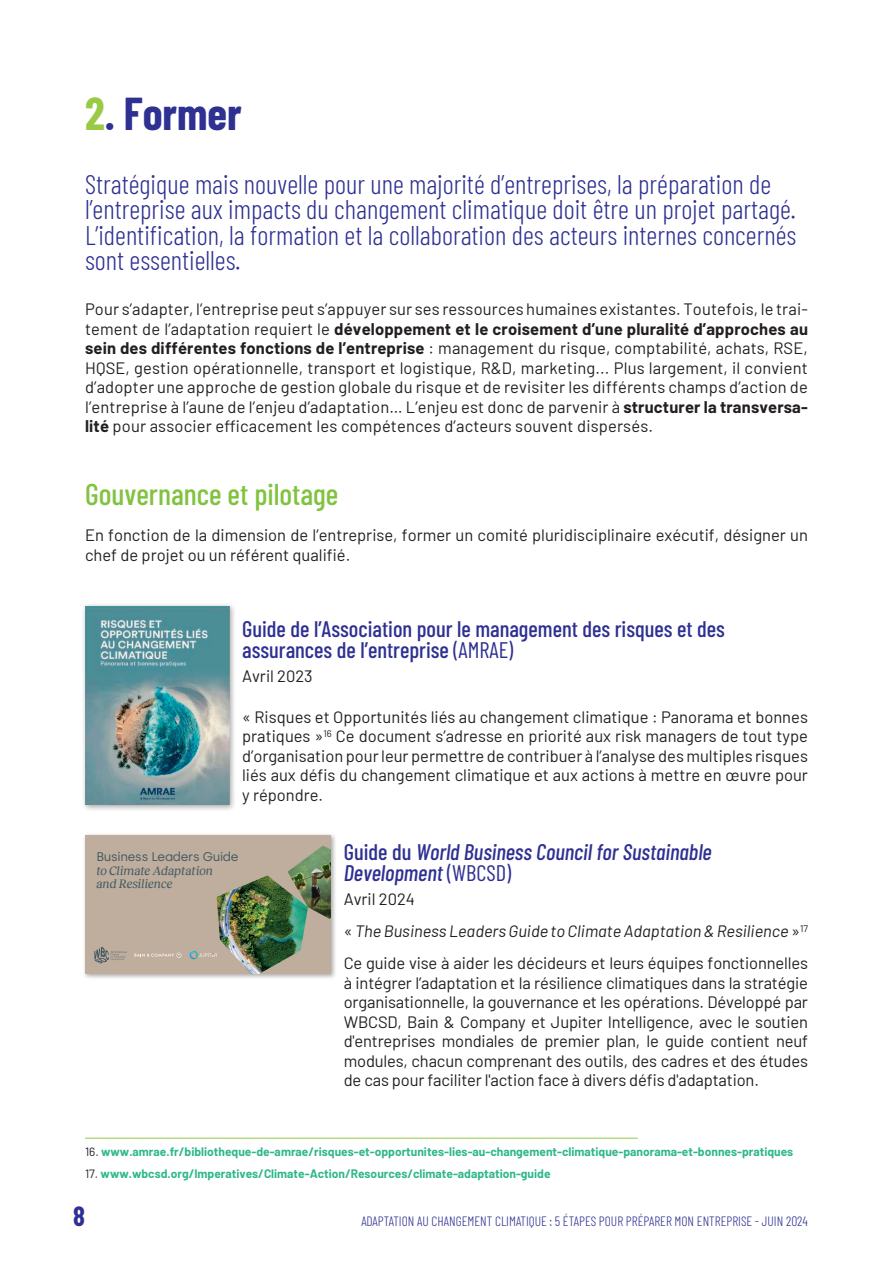
<style>
.page{position:relative;width:893px;height:1263px;background:#fff}
.page>*{position:absolute;margin:0;border:0;box-sizing:border-box;transform-origin:0 0}
.t1{font:700 45px "Barlow Condensed";color:#2e3092}
.t2{font:500 30px "Barlow Condensed";color:#81c340}
.t3{font:300 27px/25.5px "Barlow Condensed";color:#2e3092}
.t4{font:700 27px "Barlow Condensed";color:#2e3092}
.t5{font:500 22.5px/21px "Barlow Condensed";color:#2e3092}
.t6{font:italic 500 22.5px/21px "Barlow Condensed";color:#2e3092}
.t7{font:16.5px/19.5px "Barlow";color:#231f20;text-align:justify}
.t8{font:300 13.5px "Barlow Condensed";color:#2e3092}
.t9{font:italic 12.6px/13.4px "Reckless";letter-spacing:-.005em;color:#415963}
.t10{font:12.6px "Silka";letter-spacing:-.02em;color:#415963}
.t11{font:700 12px "Barlow";color:#2eb78c}
.s1{color:#98ca45}
.s2{font-weight:700}
.s3{font-weight:400}
.s4{font-style:normal}
.s5{font-weight:400;font-style:normal}
.s6{font-style:italic}
.s7{font-weight:400;color:#231f20}
</style>
<div class="page">
<div style="left:81px;top:602px;width:156px;height:210px;background:#231f20;opacity:.4"></div>
<img style="left:85px;top:606px;width:144px;height:199px">
<div style="left:82px;top:832px;width:255px;height:148px;background:#231f20;opacity:.4"></div>
<div style="left:85px;top:836px;width:246px;height:138px;background:#bfad9d"></div>
<svg style="left:94px;top:947px;width:33px;height:16px"></svg>
<img style="left:288px;top:845px;width:43px;height:74px">
<img style="left:217px;top:875px;width:91px;height:99px">
<svg style="left:135px;top:952px;width:46px;height:6px"></svg>
<svg style="left:189px;top:951px;width:30px;height:8px"></svg>
<hr style="left:85px;top:1138px;width:553px;height:1px;background:#98ca45">
<h1 class="t1" style="left:85px;top:82px;width:158px"><span class="s1">2</span>. Former</h1>
<p class="t3" style="left:85px;top:169px;width:713px">Stratégique mais nouvelle pour une majorité d’entreprises, la préparation de l’entreprise aux impacts du changement climatique doit être un projet partagé.<br>L’identification, la formation et la collaboration des acteurs internes concernés sont essentielles.</p>
<p class="t7" style="left:85px;top:298px;width:724px">Pour s’adapter, l’entreprise peut s’appuyer sur ses ressources humaines existantes. Toutefois, le trai&shy;tement de l’adaptation requiert le <span class="s2">développement et le croisement d’une pluralité d’approches au sein des différentes fonctions de l’entreprise</span> : management du risque, comptabilité, achats, RSE, HQSE, gestion opérationnelle, transport et logistique, R&amp;D, marketing... Plus largement, il convient d’adopter une approche de gestion globale du risque et de revisiter les différents champs d’action de l’entreprise à l’aune de l’enjeu d’adaptation… L’enjeu est donc de parvenir à <span class="s2">structurer la transversa&shy;lité</span> pour associer efficacement les compétences d’acteurs souvent dispersés.</p>
<h2 class="t2" style="left:85px;top:473px;width:255px">Gouvernance et pilotage</h2>
<p class="t7" style="left:85px;top:524px;width:724px">En fonction de la dimension de l’entreprise, former un comité pluridisciplinaire exécutif, désigner un chef de projet ou un référent qualifié.</p>
<h3 class="t5" style="left:242px;top:617px;width:484px">Guide de l’Association pour le management des risques et des assurances de l’entreprise <span class="s3">(AMRAE)</span></h3>
<p class="t7" style="left:242px;top:665px;width:72px">Avril 2023</p>
<p class="t7" style="left:242px;top:706px;width:567px">« Risques et Opportunités liés au changement climatique : Panorama et bonnes pratiques »<sup>16</sup> Ce document s’adresse en priorité aux risk managers de tout type d’organisation pour leur permettre de contribuer à l’analyse des multiples risques liés aux défis du changement climatique et aux actions à mettre en œuvre pour y répondre.</p>
<p class="t10" style="left:96px;top:849px;width:144px">Business Leaders Guide</p>
<p class="t9" style="left:96px;top:862px;width:118px">to Climate Adaptation and Resilience</p>
<h3 class="t6" style="left:344px;top:840px;width:369px"><span class="s4">Guide du</span> World Business Council for Sustainable<br>Development <span class="s5">(WBCSD)</span></h3>
<p class="t7" style="left:344px;top:881px;width:466px;line-height:32.2px;text-align:left">Avril 2024<br>« <span class="s6">The Business Leaders Guide to Climate Adaptation &amp; Resilience</span> »<sup>17<br></sup>Ce guide vise à aider les décideurs et leurs équipes fonctionnelles</p>
<p class="t7" style="left:344px;top:972px;width:466px">à intégrer l’adaptation et la résilience climatiques dans la stratégie organisationnelle, la gouvernance et les opérations. Développé par WBCSD, Bain &amp; Company et Jupiter Intelligence, avec le soutien d'entreprises mondiales de premier plan, le guide contient neuf modules, chacun comprenant des outils, des cadres et des études de cas pour faciliter l'action face à divers défis d'adaptation.</p>
<p class="t11" style="left:85px;top:1143px;width:710px"><span class="s7">16.</span> www.amrae.fr/bibliotheque-de-amrae/risques-et-opportunites-lies-au-changement-climatique-panorama-et-bonnes-pratiques</p>
<p class="t11" style="left:85px;top:1165px;width:467px"><span class="s7">17.</span> www.wbcsd.org/Imperatives/Climate-Action/Resources/climate-adaptation-guide</p>
<h3 class="t4" style="left:73px;top:1197px;width:13px">8</h3>
<p class="t8" style="left:361px;top:1211px;width:448px">ADAPTATION AU CHANGEMENT CLIMATIQUE : 5 ÉTAPES POUR PRÉPARER MON ENTREPRISE - JUIN 2024</p>
</div>
